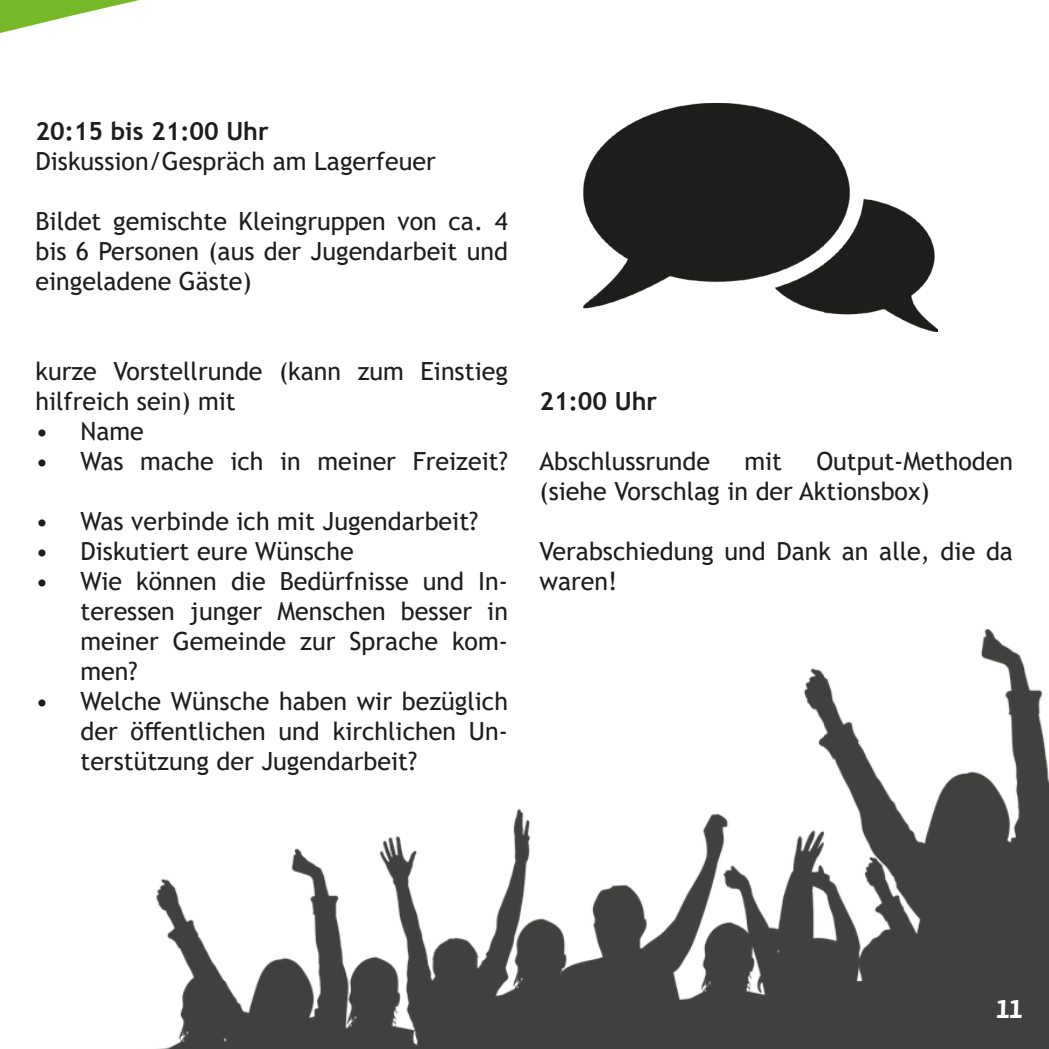
<style>
.page{position:relative;width:1049px;height:1049px;background:#fff}
.page>*{position:absolute;margin:0;border:0;box-sizing:border-box;transform-origin:0 0}
.t1{font:30px "BDKJ";color:#fff}
.t2{font:25px/30px "Trebuchet MS";color:#1d1d1b;text-align:justify}
.t3{font:700 25px "Trebuchet MS";color:#1d1d1b}
.s1{font-weight:700}
</style>
<div class="page">
<img style="left:156px;top:629px;width:893px;height:420px">
<div style="left:1038px;top:996px;width:11px;height:53px;background:#414040"></div>
<img style="left:583px;top:103px;width:257px;height:210px">
<img style="left:824px;top:158px;width:114px;height:173px">
<p class="t3" style="left:35px;top:116px;width:235px">20:15 bis 21:00 Uhr</p>
<p class="t2" style="left:35px;top:146px;width:402px">Diskussion/Gespräch am Lagerfeuer</p>
<p class="t2" style="left:35px;top:206px;width:474px">Bildet gemischte Kleingruppen von ca. 4 bis 6 Personen (aus der Jugendarbeit und eingeladene Gäste)</p>
<p class="t2" style="left:35px;top:356px;width:474px">kurze Vorstellrunde (kann zum Einstieg hilfreich sein) mit</p>
<p class="t2" style="left:35px;top:416px;width:110px">• Name</p>
<p class="t2" style="left:35px;top:446px;width:474px">• Was mache ich in meiner Freizeit?</p>
<p class="t2" style="left:35px;top:506px;width:444px">• Was verbinde ich mit Jugendarbeit?</p>
<p class="t2" style="left:35px;top:536px;width:320px">• Diskutiert eure Wünsche</p>
<p class="t2" style="left:80px;top:566px;width:429px;text-indent:-45px">• Wie können die Bedürfnisse und In&shy;teressen junger Menschen besser in meiner Gemeinde zur Sprache kom&shy;men?</p>
<p class="t2" style="left:80px;top:686px;width:429px;text-indent:-45px">• Welche Wünsche haben wir bezüglich der öffentlichen und kirchlichen Un&shy;terstützung der Jugendarbeit?</p>
<p class="t3" style="left:539px;top:386px;width:119px">21:00 Uhr</p>
<p class="t2" style="left:539px;top:446px;width:172px">Abschlussrunde</p>
<p class="t2" style="left:744px;top:446px;width:39px">mit</p>
<p class="t2" style="left:539px;top:446px;width:475px;text-indent:277px">Output-Methoden (siehe Vorschlag in der Aktionsbox)</p>
<p class="t2" style="left:539px;top:536px;width:475px">Verabschiedung und Dank an alle, die da waren!</p>
<p class="t1" style="left:989px;top:983px;width:35px">11<span class="s1">11</span></p>
</div>
